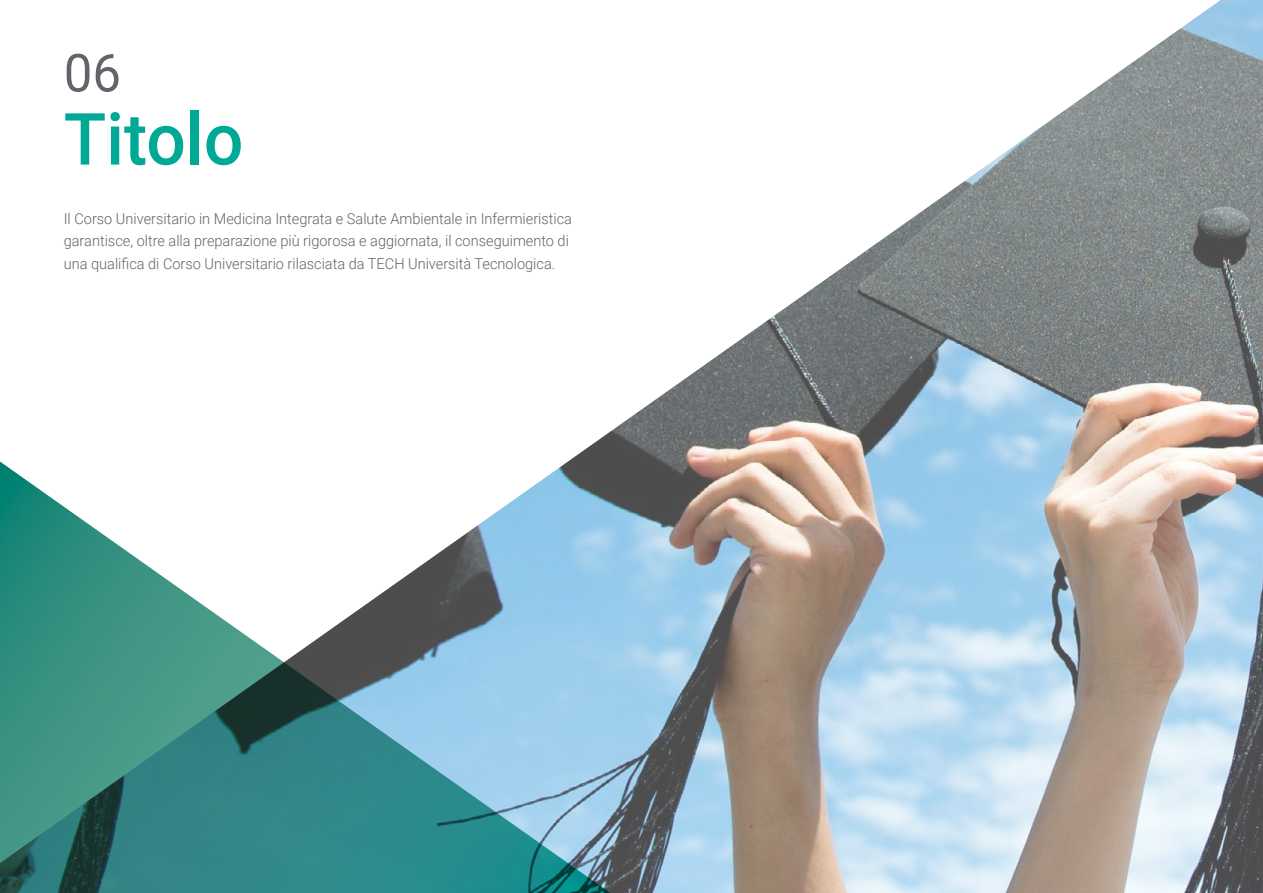
<style>
.page{position:relative;width:1263px;height:893px;background:#fff}
.page>*{position:absolute;margin:0;border:0;box-sizing:border-box;transform-origin:0 0}
.t1{font:500 72px "Roboto";color:#00a996}
.t2{font:52.5px "Roboto";color:#61646a}
.t3{font:300 15px/22.5px "Roboto";color:#61646a}
</style>
<div class="page">
<img style="left:590px;top:0;width:673px;height:893px">
<svg style="left:0;top:446px;width:640px;height:447px"></svg>
<h2 class="t2" style="left:64px;top:36px;width:59px">06</h2>
<h1 class="t1" style="left:64px;top:89px;width:181px">Titolo</h1>
<p class="t3" style="left:64px;top:207px;width:510px">Il Corso Universitario in Medicina Integrata e Salute Ambientale in Infermieristica garantisce, oltre alla preparazione più rigorosa e aggiornata, il conseguimento di una qualifica di Corso Universitario rilasciata da TECH Università Tecnologica.</p>
</div>
